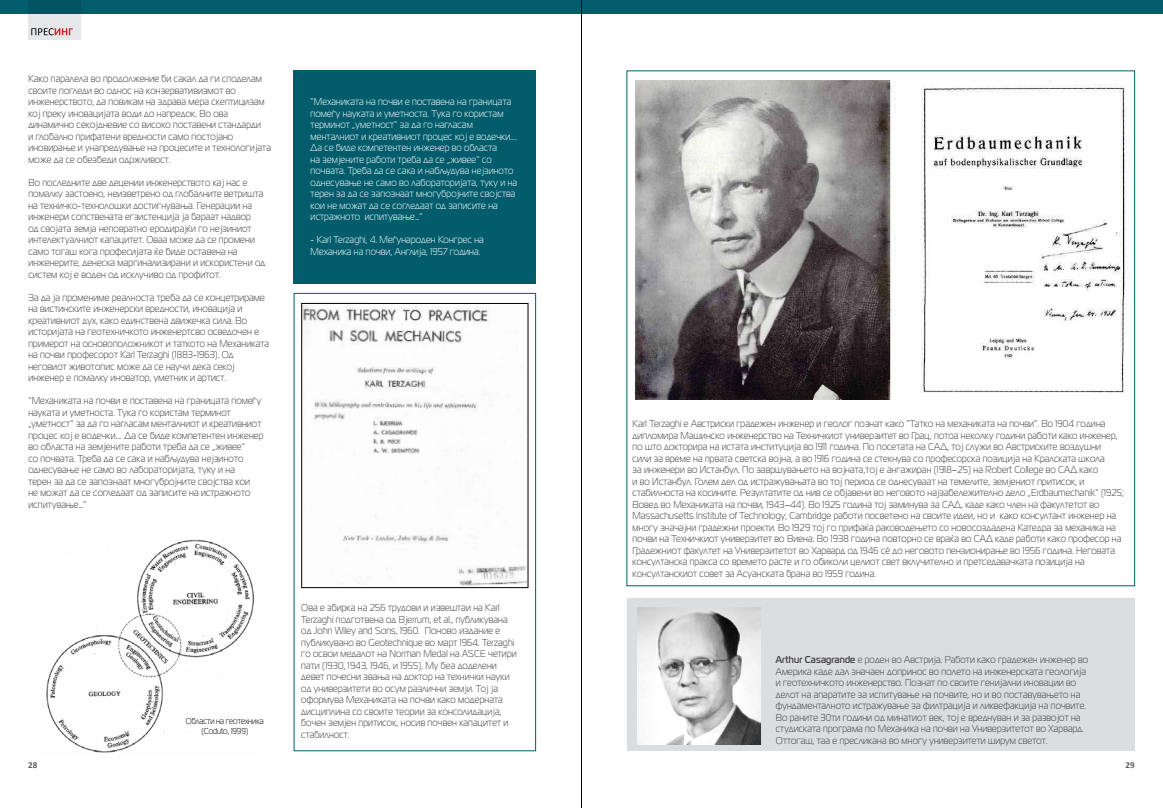
<style>
.page{position:relative;width:1163px;height:808px;background:#fff}
.page>*{position:absolute;margin:0;border:0;box-sizing:border-box;transform-origin:0 0}
.t1{font:10px/11.5px "ONE";letter-spacing:.02em;color:#414042;scale:.9 1}
.t2{font:10px/11.5px "ONE";letter-spacing:.02em;color:#fff;scale:.9 1}
.t3{font:700 9px "Calibri";color:#58595b}
.t4{font:8.5px/10.2px "ONE";color:#000;text-align:center;scale:.9 1}
.s1{font-weight:700}
</style>
<div class="page">
<div style="left:626px;top:599px;width:508px;height:152px;background:#dcddde"></div>
<img style="left:46px;top:539px;width:208px;height:214px">
<div style="left:293px;top:70px;width:243px;height:214px;background:#025c6b"></div>
<img style="left:634px;top:81px;width:492px;height:318px">
<img style="left:637px;top:607px;width:123px;height:137px">
<div style="left:293px;top:293px;width:243px;height:458px;border:1px solid #025c6b"></div>
<img style="left:303px;top:305px;width:223px;height:281px">
<div style="left:301px;top:303px;width:227px;height:285px;border:1px solid #000"></div>
<div style="left:581px;top:0;width:581px;height:14px;background:#025c6b"></div>
<div style="left:0;top:0;width:581px;height:14px;background:#025c6b"></div>
<svg style="left:28px;top:14px;width:53px;height:26px"></svg>
<svg style="left:31px;top:28px;width:42px;height:7px"></svg>
<hr style="left:581px;top:0;width:1px;height:808px;background:#000">
<p class="t1" style="left:28px;top:73px;width:271px">Како паралела во продолжение би сакал да ги споделам своите погледи во однос на конзервативизмот во инженерството, да повикам на здрава мера скептицизам кој преку иновацијата води до напредок. Во ова динамично секојдневие со високo поставени стандарди<br>и глобално прифатени вредности само постојано иновирање и унапредување на процесите и технологијата може да се обезбеди одржливост.</p>
<p class="t1" style="left:28px;top:176px;width:264px">Во последните две децении инженерството кај нас е помалку застоено, неизветрено од глобалните ветришта на техничко-технолошки достигнувања. Генерации на инженери сопствената егзистенција ја бараат надвор<br>од својата земја неповратно еродирајќи го нејзиниот интелектуалниот капацитет. Оваа може да се промени само тогаш кога професијата ќе биде оставена на инженерите, денеска маргинализирани и искористени од систем кој е воден од исклучиво од профитот.</p>
<p class="t1" style="left:28px;top:291px;width:269px">За да ја промениме реалноста треба да се концетрираме на вистинските инженерски вредности, иновација и креативниот дух, како единствена движечка сила. Во историјата на геотехничкото инженертсво осведочен е примерот на основоположникот и таткото на Механиката на почви професорот Karl Terzaghi (1883-1963). Од неговиот животопис може да се научи дека секој инженер е помалку иноватор, уметник и артист.</p>
<p class="t1" style="left:28px;top:395px;width:262px">“Механиката на почви е поставена на границата помеѓу науката и уметноста. Тука го користам терминот „уметност“ за да го нагласам менталниот и креативниот процес кој е водечки.... Да се биде компетентен инженер во областа на земјените работи треба да се „живее“<br>со почвата. Треба да се сака и набљудува нејзиното однесување не само во лабораторијата, туку и на<br>терен за да се запознаат многубројните својства кои<br>не можат да се согледаат од записите на истражното испитување…”</p>
<p class="t2" style="left:310px;top:96px;width:231px">“Механиката на почви е поставена на границата помеѓу науката и уметноста. Тука го користам терминот „уметност“ за да го нагласам менталниот и креативниот процес кој е водечки....<br>Да се биде компетентен инженер во областа<br>на земјените работи треба да се „живее“ со почвата. Треба да се сака и набљудува нејзиното однесување не само во лабораторијата, туку и на терен за да се запознаат многубројните својства кои не можат да се согледаат од записите на истражното испитување…”</p>
<p class="t2" style="left:310px;top:234px;width:194px">- Karl Terzaghi, 4. Меѓународен Конгрес на<br>Механика на почви, Англија, 1957 година.</p>
<p class="t4" style="left:186px;top:716px;width:88px">Области на геотехника (Coduto, 1999)</p>
<p class="t1" style="left:301px;top:602px;width:241px">Ова е збирка на 256 трудови и извештаи на Karl Terzaghi подготвена од Bjerrum, et al., публикувана од John Wiley and Sons, 1960. Поново издание е публикувано во Geotechnique во март 1964. Terzaghi го освои медалот на Norman Medal на ASCE четири пати (1930, 1943, 1946, и 1955). Му беа доделени девет почесни звања на доктор на технички науки од универзитети во осум различни земји. Тој ја оформува Механиката на почви како модерната дисциплина со своите теории за консолидација, бочен земјен притисок, носив почвен капацитет и стабилност.</p>
<p class="t1" style="left:632px;top:418px;width:547px">Karl Terzaghi е Австриски градежен инженер и геолог познат како “Татко на механиката на почви”. Во 1904 година дипломира Машинско инженерство на Техничкиот универзитет во Грац, потoа неколку години работи како инженер, по што докторира на истата институција во 1911 година. По посетата на САД, тој служи во Австриските воздушни<br>сили за време на првата светска војна, а во 1916 година се стекнува со професорска позиција на Кралската школа<br>за инженери во Истанбул. По завршувањето на војната,тој е ангажиран (1918–25) на Robert College во САД како<br>и во Истанбул. Голем дел од истражувањата во тој период се однесуваат на темелите, земјениот притисок, и стабилноста на косините. Резултатите од нив се објавени во неговото најзабележително дело „Erdbaumechanik“ (1925; Вовед во Механиката на почви, 1943–44). Во 1925 година тој заминува за САД, каде како член на факултетот во Massachusetts Institute of Technology, Cambridge работи посветено на своите идеи, но и како консултант инженер на многу значајни градежни проекти. Во 1929 тој го прифаќа раководењето со новосоздадена Катедра за механика на почви на Техничкиот универзитет во Виена. Во 1938 година повторно се враќа во САД каде работи како професор на Градежниот факултет на Универзитетот во Харвард од 1946 сé до неговото пензионирање во 1956 година. Неговата консултанска пракса со времето расте и го обиколи целиот свет вклучително и претседавачката позиција на консултанскиот совет за Асуанската брана во 1959 година.</p>
<p class="t1" style="left:775px;top:654px;width:348px"><span class="s1">Arthur Casagrande</span> е роден во Австрија. Работи како градежен инженер во Америка каде дал значаен допринос во полето на инженерската геологија и геотехничкото инженерство. Познат по своите генијални иновации во делот на апаратите за испитување на почвите, но и во поставувањето на фундаменталното истражување за филтрација и ликвефакција на почвите.<br>Во раните 30ти години од минатиот век, тој е вреднуван и за развојот на студиската програма по Механика на почви на Универзитетот во Харвард.<br>Оттогаш, таа е пресликана во многу универзитети ширум светот.</p>
<p class="t3" style="left:28px;top:759px;width:11px">28</p>
<p class="t3" style="left:1125px;top:759px;width:11px">29</p>
</div>
